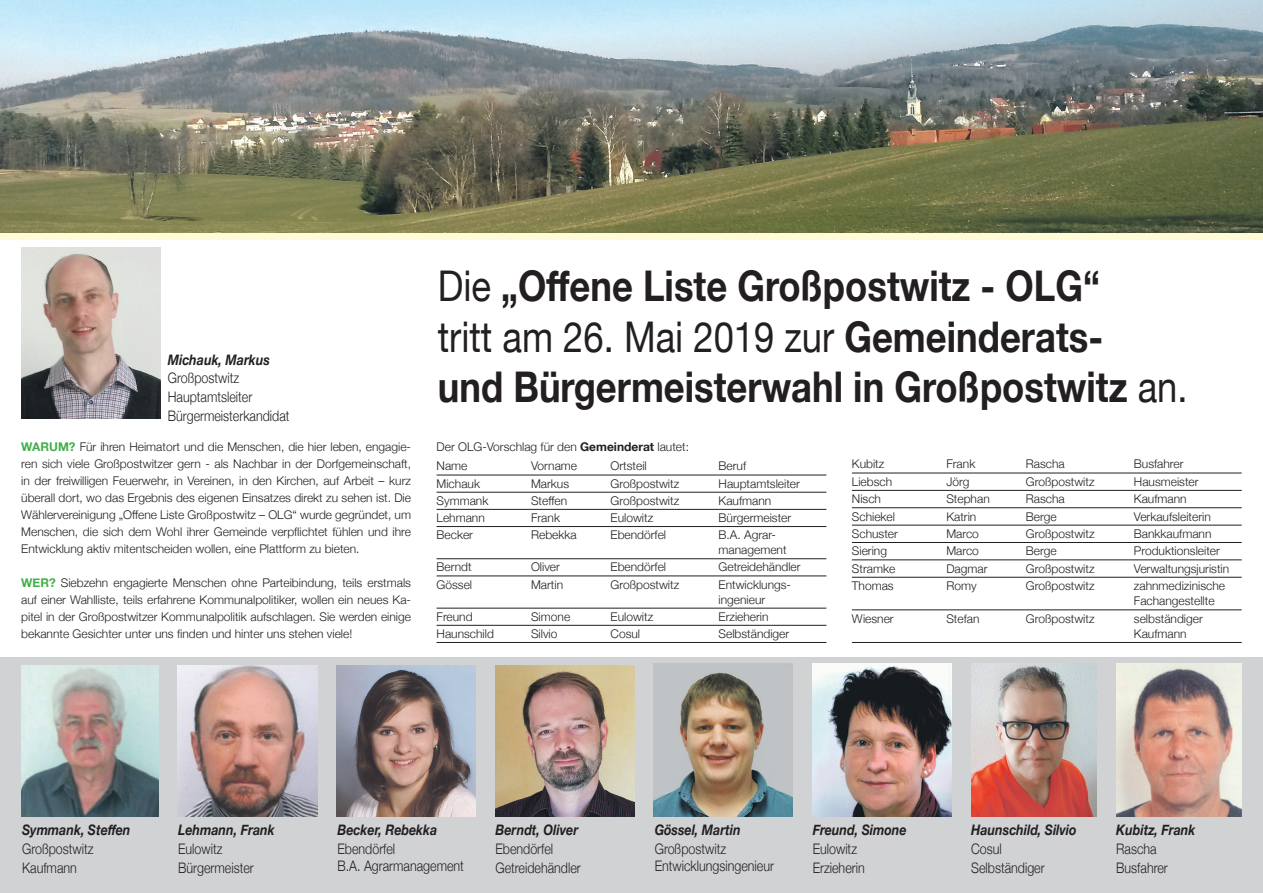
<style>
.page{position:relative;width:1263px;height:893px;background:#fff}
.page>*{position:absolute;margin:0;border:0;box-sizing:border-box;transform-origin:0 0}
.t1{font:700 42.3px/50.8px "Helvetica Neue";color:#231f20;scale:.86 1}
.t2{font:300 14.55px/18.6px "Helvetica Neue";color:#231f20;scale:.86 1}
.t3{font:italic 700 14.55px "Helvetica Neue";color:#231f20;scale:.86 1}
.t4{font:300 12px/17px "Helvetica Neue";color:#231f20}
.s1{font-weight:700;color:#40ae49}
.s2{font-weight:400}
.s3{font-weight:700}
</style>
<div class="page">
<div style="left:0;top:227px;width:1263px;height:13px;background:#fffbd6"></div>
<img style="left:21px;top:248px;width:139px;height:170px">
<hr style="left:437px;top:475px;width:389px;height:1px;background:#231f20">
<hr style="left:437px;top:492px;width:389px;height:1px;background:#231f20">
<hr style="left:437px;top:509px;width:389px;height:1px;background:#231f20">
<hr style="left:437px;top:526px;width:389px;height:1px;background:#231f20">
<hr style="left:437px;top:558px;width:389px;height:1px;background:#231f20">
<hr style="left:437px;top:576px;width:389px;height:1px;background:#231f20">
<hr style="left:437px;top:608px;width:389px;height:1px;background:#231f20">
<hr style="left:437px;top:625px;width:389px;height:1px;background:#231f20">
<hr style="left:437px;top:642px;width:389px;height:1px;background:#231f20">
<hr style="left:852px;top:473px;width:390px;height:1px;background:#231f20">
<hr style="left:852px;top:490px;width:390px;height:1px;background:#231f20">
<hr style="left:852px;top:507px;width:390px;height:1px;background:#231f20">
<hr style="left:852px;top:525px;width:390px;height:1px;background:#231f20">
<hr style="left:852px;top:542px;width:390px;height:1px;background:#231f20">
<hr style="left:852px;top:559px;width:390px;height:1px;background:#231f20">
<hr style="left:852px;top:577px;width:390px;height:1px;background:#231f20">
<hr style="left:852px;top:609px;width:390px;height:1px;background:#231f20">
<hr style="left:852px;top:642px;width:390px;height:1px;background:#231f20">
<img style="left:0;top:0;width:1263px;height:233px">
<div style="left:0;top:658px;width:1263px;height:235px;background:#d1d2d4"></div>
<img style="left:21px;top:665px;width:137px;height:151px">
<img style="left:178px;top:665px;width:139px;height:151px">
<img style="left:337px;top:665px;width:139px;height:151px">
<img style="left:495px;top:665px;width:139px;height:151px">
<img style="left:654px;top:663px;width:139px;height:153px">
<img style="left:971px;top:663px;width:126px;height:153px">
<img style="left:1116px;top:663px;width:126px;height:153px">
<img style="left:813px;top:663px;width:138px;height:153px">
<p class="t3" style="left:168px;top:348px;width:120px">Michauk, Markus</p>
<p class="t2" style="left:168px;top:368px;width:143px">Großpostwitz<br>Hauptamtsleiter<br>Bürgermeisterkandidat</p>
<p class="t4" style="left:21px;top:437px;width:391px;text-align:justify"><span class="s1">Warum?</span> Für ihren Heimatort und die Menschen, die hier leben, engagie&shy;ren sich viele Großpostwitzer gern - als Nachbar in der Dorfgemeinschaft, in der freiwilligen Feuerwehr, in Vereinen, in den Kirchen, auf Arbeit – kurz überall dort, wo das Ergebnis des eigenen Einsatzes direkt zu sehen ist. Die Wählervereinigung „Offene Liste Großpostwitz – OLG“ wurde gegründet, um Menschen, die sich dem Wohl ihrer Gemeinde verpflichtet fühlen und ihre Entwicklung aktiv mitentscheiden wollen, eine Plattform zu bieten.</p>
<p class="t4" style="left:21px;top:573px;width:391px;text-align:justify"><span class="s1">Wer?</span> Siebzehn engagierte Menschen ohne Parteibindung, teils erstmals auf einer Wahlliste, teils erfahrene Kommunalpolitiker, wollen ein neues Ka&shy;pitel in der Großpostwitzer Kommunalpolitik aufschlagen. Sie werden einige bekannte Gesichter unter uns finden und hinter uns stehen viele!</p>
<h1 class="t1" style="left:438px;top:261px;width:873px"><span class="s2">Die</span> „Offene Liste Großpostwitz - OLG“<br><span class="s2">tritt am 26. Mai 2019 zur</span> Gemeinderats-<br>und Bürgermeisterwahl in Großpostwitz <span class="s2">an.</span></h1>
<p class="t4" style="left:437px;top:436px;width:254px;line-height:19.4px">Der OLG-Vorschlag für den <span class="s3">Gemeinderat</span> lautet:<br>Name</p>
<p class="t4" style="left:531px;top:457px;width:48px">Vorname</p>
<p class="t4" style="left:611px;top:457px;width:38px">Ortsteil</p>
<p class="t4" style="left:719px;top:457px;width:29px">Beruf</p>
<p class="t4" style="left:437px;top:474px;width:45px">Michauk</p>
<p class="t4" style="left:531px;top:474px;width:40px">Markus</p>
<p class="t4" style="left:611px;top:474px;width:70px">Großpostwitz</p>
<p class="t4" style="left:719px;top:474px;width:83px">Hauptamtsleiter</p>
<p class="t4" style="left:437px;top:491px;width:53px">Symmank</p>
<p class="t4" style="left:531px;top:491px;width:38px">Steffen</p>
<p class="t4" style="left:611px;top:491px;width:70px">Großpostwitz</p>
<p class="t4" style="left:719px;top:491px;width:54px">Kaufmann</p>
<p class="t4" style="left:437px;top:508px;width:50px">Lehmann</p>
<p class="t4" style="left:531px;top:508px;width:30px">Frank</p>
<p class="t4" style="left:611px;top:508px;width:44px">Eulowitz</p>
<p class="t4" style="left:719px;top:508px;width:74px">Bürgermeister</p>
<p class="t4" style="left:437px;top:525px;width:38px">Becker</p>
<p class="t4" style="left:531px;top:525px;width:47px">Rebekka</p>
<p class="t4" style="left:611px;top:525px;width:57px">Ebendörfel</p>
<p class="t4" style="left:719px;top:526px;width:70px;line-height:15px">B.A. Agrar&shy;management</p>
<p class="t4" style="left:437px;top:558px;width:37px">Berndt</p>
<p class="t4" style="left:531px;top:558px;width:30px">Oliver</p>
<p class="t4" style="left:611px;top:558px;width:57px">Ebendörfel</p>
<p class="t4" style="left:719px;top:558px;width:84px">Getreidehändler</p>
<p class="t4" style="left:437px;top:575px;width:37px">Gössel</p>
<p class="t4" style="left:531px;top:575px;width:34px">Martin</p>
<p class="t4" style="left:611px;top:575px;width:70px">Großpostwitz</p>
<p class="t4" style="left:719px;top:576px;width:74px;line-height:15px">Entwicklungs&shy;ingenieur</p>
<p class="t4" style="left:437px;top:607px;width:38px">Freund</p>
<p class="t4" style="left:531px;top:607px;width:41px">Simone</p>
<p class="t4" style="left:611px;top:607px;width:44px">Eulowitz</p>
<p class="t4" style="left:719px;top:607px;width:52px">Erzieherin</p>
<p class="t4" style="left:437px;top:624px;width:59px">Haunschild</p>
<p class="t4" style="left:531px;top:624px;width:28px">Silvio</p>
<p class="t4" style="left:611px;top:624px;width:31px">Cosul</p>
<p class="t4" style="left:719px;top:624px;width:72px">Selbständiger</p>
<p class="t4" style="left:852px;top:455px;width:34px">Kubitz</p>
<p class="t4" style="left:946px;top:455px;width:30px">Frank</p>
<p class="t4" style="left:1026px;top:455px;width:40px">Rascha</p>
<p class="t4" style="left:1134px;top:455px;width:51px">Busfahrer</p>
<p class="t4" style="left:852px;top:472px;width:42px">Liebsch</p>
<p class="t4" style="left:946px;top:472px;width:25px">Jörg</p>
<p class="t4" style="left:1026px;top:472px;width:70px">Großpostwitz</p>
<p class="t4" style="left:1134px;top:472px;width:66px">Hausmeister</p>
<p class="t4" style="left:852px;top:489px;width:31px">Nisch</p>
<p class="t4" style="left:946px;top:489px;width:45px">Stephan</p>
<p class="t4" style="left:1026px;top:489px;width:40px">Rascha</p>
<p class="t4" style="left:1134px;top:489px;width:54px">Kaufmann</p>
<p class="t4" style="left:852px;top:507px;width:45px">Schiekel</p>
<p class="t4" style="left:946px;top:507px;width:31px">Katrin</p>
<p class="t4" style="left:1026px;top:507px;width:32px">Berge</p>
<p class="t4" style="left:1134px;top:507px;width:78px">Verkaufsleiterin</p>
<p class="t4" style="left:852px;top:524px;width:48px">Schuster</p>
<p class="t4" style="left:946px;top:524px;width:34px">Marco</p>
<p class="t4" style="left:1026px;top:524px;width:70px">Großpostwitz</p>
<p class="t4" style="left:1134px;top:524px;width:79px">Bankkaufmann</p>
<p class="t4" style="left:852px;top:542px;width:37px">Siering</p>
<p class="t4" style="left:946px;top:542px;width:34px">Marco</p>
<p class="t4" style="left:1026px;top:542px;width:32px">Berge</p>
<p class="t4" style="left:1134px;top:542px;width:88px">Produktionsleiter</p>
<p class="t4" style="left:852px;top:559px;width:45px">Stramke</p>
<p class="t4" style="left:946px;top:559px;width:43px">Dagmar</p>
<p class="t4" style="left:1026px;top:559px;width:70px">Großpostwitz</p>
<p class="t4" style="left:1134px;top:559px;width:97px">Verwaltungsjuristin</p>
<p class="t4" style="left:852px;top:576px;width:43px">Thomas</p>
<p class="t4" style="left:946px;top:576px;width:32px">Romy</p>
<p class="t4" style="left:1026px;top:576px;width:70px">Großpostwitz</p>
<p class="t4" style="left:1134px;top:577px;width:93px;line-height:15.3px">zahnmedizinische<br>Fachangestellte</p>
<p class="t4" style="left:852px;top:609px;width:43px">Wiesner</p>
<p class="t4" style="left:946px;top:609px;width:35px">Stefan</p>
<p class="t4" style="left:1026px;top:609px;width:70px">Großpostwitz</p>
<p class="t4" style="left:1134px;top:610px;width:70px;line-height:15.3px">selbständiger<br>Kaufmann</p>
<p class="t3" style="left:22px;top:819px;width:128px">Symmank, Steffen</p>
<p class="t2" style="left:22px;top:838px;width:85px">Großpostwitz<br>Kaufmann</p>
<p class="t3" style="left:178px;top:819px;width:114px">Lehmann, Frank</p>
<p class="t2" style="left:178px;top:838px;width:89px">Eulowitz<br>Bürgermeister</p>
<p class="t3" style="left:337px;top:819px;width:118px">Becker, Rebekka</p>
<p class="t2" style="left:337px;top:839px;width:149px;line-height:17px">Ebendörfel<br>B.A. Agrarmanagement</p>
<p class="t3" style="left:495px;top:819px;width:98px">Berndt, Oliver</p>
<p class="t2" style="left:495px;top:838px;width:101px">Ebendörfel<br>Getreidehändler</p>
<p class="t3" style="left:655px;top:819px;width:101px">Gössel, Martin</p>
<p class="t2" style="left:655px;top:839px;width:140px;line-height:17px">Großpostwitz<br>Entwicklungsingenieur</p>
<p class="t3" style="left:813px;top:819px;width:111px">Freund, Simone</p>
<p class="t2" style="left:813px;top:838px;width:62px">Eulowitz<br>Erzieherin</p>
<p class="t3" style="left:971px;top:819px;width:124px">Haunschild, Silvio</p>
<p class="t2" style="left:971px;top:838px;width:87px">Cosul<br>Selbständiger</p>
<p class="t3" style="left:1116px;top:819px;width:94px">Kubitz, Frank</p>
<p class="t2" style="left:1116px;top:838px;width:61px">Rascha<br>Busfahrer</p>
</div>
